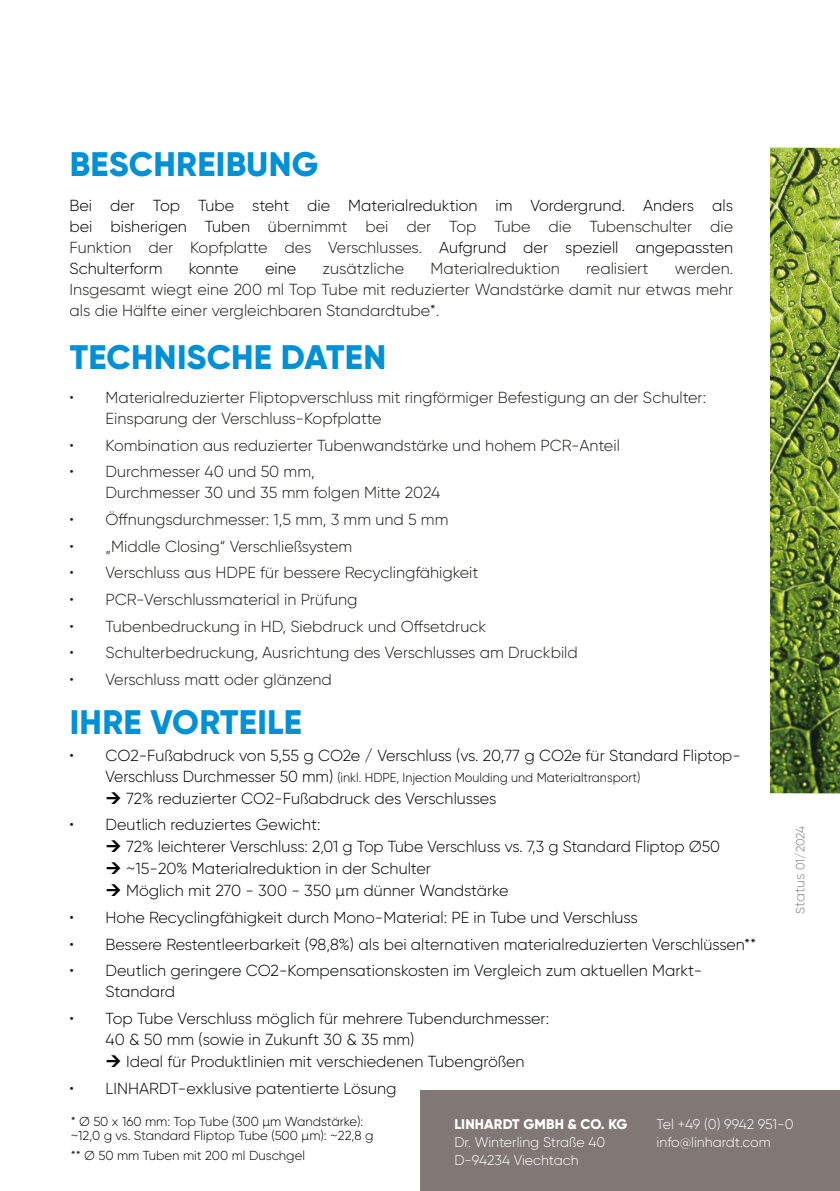
<style>
.page{position:relative;width:840px;height:1191px;background:#fff}
.page>*{position:absolute;margin:0;border:0;box-sizing:border-box;transform-origin:0 0}
.t1{font:800 34px "Gilroy";letter-spacing:.01em;color:#0090d5}
.t2{font:300 16px/22px "Gilroy";color:#020304}
.t3{font:300 16px/21px "Gilroy";color:#1d1d1b}
.t4{font:300 16px/21px "Gilroy";color:#000;text-align:justify}
.t5{font:300 14px/18px "Gilroy";color:#fff}
.t6{font:800 14px "Gilroy";letter-spacing:.01em;color:#fff}
.t7{font:300 13px "Gilroy";color:#020304;scale:.96 1}
.t8{font:300 13px/19.6px "Gilroy";color:#020304}
.t9{font:300 13px "Gilroy";color:#000}
.t10{font:300 12px "Gilroy";letter-spacing:-.015em;color:#7f7874}
.s1{color:#1d1d1b}
.s2{font-size:16px}
.s3{font-size:14px;color:#8c8682}
</style>
<div class="page">
<img style="left:770px;top:148px;width:69px;height:645px">
<div style="left:420px;top:1091px;width:419px;height:100px;background:#7f7874"></div>
<h1 class="t1" style="left:70px;top:143px;width:250px">BESCHREIBUNG</h1>
<p class="t4" style="left:69px;top:195px;width:664px">Bei der Top Tube steht die Materialreduktion im Vordergrund. Anders als bei bisherigen Tuben ü<span class="s1">bernimmt bei der Top Tube die Tubenschulter die Funktion der Kopfplatte des Verschlusses.</span> Aufgrund der speziell angepassten Schulterform</p>
<p class="t4" style="left:189px;top:258px;width:51px">konnte</p>
<p class="t4" style="left:265px;top:258px;width:33px">eine</p>
<p class="t3" style="left:322px;top:258px;width:83px">zusätzliche</p>
<p class="t3" style="left:430px;top:258px;width:131px">Materialreduktion</p>
<p class="t3" style="left:586px;top:258px;width:64px">realisiert</p>
<p class="t3" style="left:69px;top:258px;width:664px;text-align:justify;text-indent:605px">werden.<br>Insgesamt wiegt eine 200 ml Top Tube mit reduzierter Wandstärke damit nur etwas mehr als die Hälfte einer vergleichbaren Standardtube*.</p>
<h1 class="t1" style="left:70px;top:335px;width:318px">TECHNISCHE DATEN</h1>
<p class="t3" style="left:105px;top:386px;width:601px;text-indent:-36px">• Materialreduzierter Fliptopverschluss mit ringförmiger Befestigung an der Schulter:<br>Einsparung der Verschluss-Kopfplatte</p>
<p class="t3" style="left:69px;top:434px;width:551px">• Kombination aus reduzierter Tubenwandstärke und hohem PCR-Anteil</p>
<p class="t3" style="left:105px;top:461px;width:336px;text-indent:-36px">• Durchmesser 40 und 50 mm,<br>Durchmesser 30 und 35 mm folgen Mitte 2024</p>
<p class="t3" style="left:69px;top:508px;width:380px">• Öffnungsdurchmesser: 1,5 mm, 3 mm und 5 mm</p>
<p class="t3" style="left:69px;top:535px;width:284px">• „Middle Closing“ Verschließsystem</p>
<p class="t3" style="left:69px;top:562px;width:410px">• Verschluss aus HDPE für bessere Recyclingfähigkeit</p>
<p class="t3" style="left:69px;top:588px;width:289px">• PCR-Verschlussmaterial in Prüfung</p>
<p class="t3" style="left:69px;top:615px;width:418px">• Tubenbedruckung in HD, Siebdruck und Offsetdruck</p>
<p class="t3" style="left:69px;top:642px;width:509px">• Schulterbedruckung, Ausrichtung des Verschlusses am Druckbild</p>
<p class="t3" style="left:69px;top:668px;width:264px">• Verschluss matt oder glänzend</p>
<h1 class="t1" style="left:70px;top:700px;width:233px">IHRE VORTEILE</h1>
<p class="t2" style="left:69px;top:744px;width:672px">• CO2-Fußabdruck von 5,55 g CO2e / Verschluss (vs. 20,77 g CO2e für Standard Fliptop-</p>
<p class="t7" style="left:105px;top:769px;width:558px"><span class="s2">Verschluss Durchmesser 50 mm)</span> (inkl. HDPE, Injection Moulding und Materialtransport)</p>
<p class="t2" style="left:126px;top:787px;width:371px">72% reduzierter CO2-Fußabdruck des Verschlusses</p>
<p class="t2" style="left:126px;top:813px;width:595px;text-indent:-57px">• Deutlich reduziertes Gewicht:<br>72% leichterer Verschluss: 2,01 g Top Tube Verschluss vs. 7,3 g Standard Fliptop Ø50 ~15-20% Materialreduktion in der Schulter<br>Möglich mit 270 - 300 - 350 µm dünner Wandstärke</p>
<p class="t2" style="left:69px;top:906px;width:569px">• Hohe Recyclingfähigkeit durch Mono-Material: PE in Tube und Verschluss</p>
<p class="t2" style="left:69px;top:933px;width:688px">• Bessere Restentleerbarkeit (98,8%) als bei alternativen materialreduzierten Verschlüssen**</p>
<p class="t2" style="left:105px;top:960px;width:598px;line-height:21px;text-indent:-36px">• Deutlich geringere CO2-Kompensationskosten im Vergleich zum aktuellen Markt-<br>Standard</p>
<p class="t2" style="left:69px;top:1007px;width:481px">• Top Tube Verschluss möglich für mehrere Tubendurchmesser:</p>
<p class="t2" style="left:105px;top:1028px;width:310px">40 &amp; 50 mm (sowie in Zukunft 30 &amp; 35 mm)</p>
<p class="t2" style="left:126px;top:1050px;width:399px">Ideal für Produktlinien mit verschiedenen Tubengrößen</p>
<p class="t2" style="left:69px;top:1077px;width:328px">• LINHARDT-exklusive patentierte Lösung</p>
<p class="t10" style="left:792px;top:914px;width:90px;rotate:-90deg">S<span class="s3">tatus</span> 01/2024</p>
<p class="t9" style="left:71px;top:1113px;width:294px">* Ø 50 x 160 mm: Top Tube (300 µm Wandstärke):</p>
<p class="t8" style="left:71px;top:1125px;width:304px">~12,0 g vs. Standard Fliptop Tube (500 µm): ~22,8 g ** Ø 50 mm Tuben mit 200 ml Duschgel</p>
<p class="t6" style="left:454px;top:1115px;width:174px">LINHARDT GMBH &amp; CO. KG</p>
<p class="t5" style="left:454px;top:1133px;width:152px">Dr. Winterling Straße 40<br>D-94234 Viechtach</p>
<p class="t5" style="left:656px;top:1115px;width:138px">Tel +49 (0) 9942 951-0 info@linhardt.com</p>
</div>
